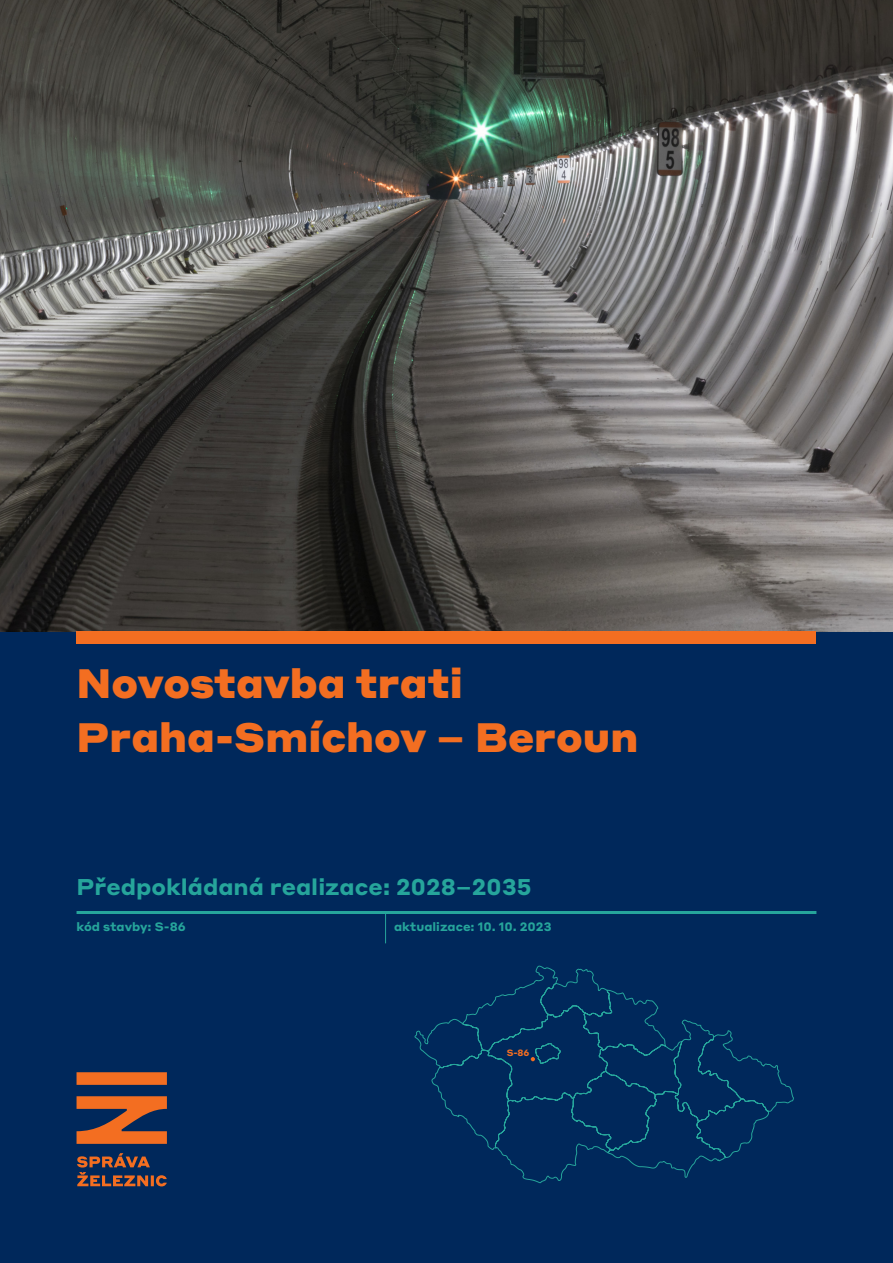
<style>
.page{position:relative;width:893px;height:1263px;background:#00285b}
.page>*{position:absolute;margin:0;border:0;box-sizing:border-box;transform-origin:0 0}
.název_stavby{font:900 40.5px/53.7px "Styrene A";color:#f36e21}
.realizace{font:700 22.5px "Styrene A";color:#26a59b}
.kód_stavby___datum_aktualizace{font:700 12px "Styrene A";color:#26a59b}
.kód_stavby_na_mapě{font:700 9px "Styrene A";color:#f36e21}
</style>
<div class="page">
<img style="left:0;top:0;width:893px;height:631px">
<svg style="left:414px;top:965px;width:380px;height:218px"></svg>
<svg style="left:531px;top:1057px;width:4px;height:4px"></svg>
<hr style="left:385px;top:912px;width:1px;height:31px;background:#26a59b">
<hr style="left:77px;top:911px;width:739px;height:3px;background:#26a59b">
<div style="left:77px;top:631px;width:739px;height:13px;background:#f36e21"></div>
<svg style="left:77px;top:1153px;width:90px;height:33px"></svg>
<svg style="left:77px;top:1072px;width:90px;height:72px"></svg>
<p class="název_stavby" style="left:77px;top:653px;width:563px">Novostavba trati<br>Praha-Smíchov – Beroun</p>
<p class="realizace" style="left:77px;top:868px;width:457px">Předpokládaná realizace: 2028–2035</p>
<p class="kód_stavby___datum_aktualizace" style="left:77px;top:916px;width:111px">kód stavby: S-86</p>
<p class="kód_stavby___datum_aktualizace" style="left:394px;top:916px;width:159px">aktualizace: 10. 10. 2023</p>
<p class="kód_stavby_na_mapě" style="left:507px;top:1045px;width:24px">S-86</p>
</div>
